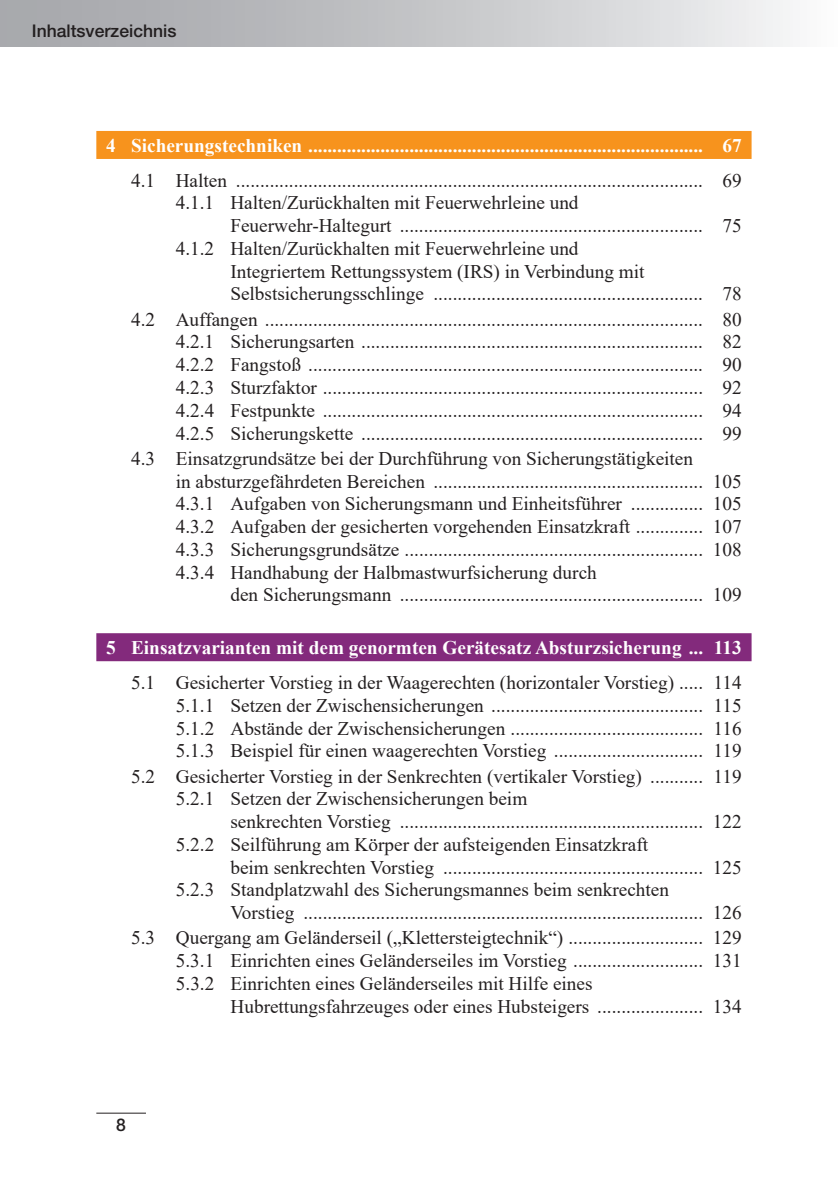
<style>
.page{position:relative;width:838px;height:1185px;background:#fff}
.page>*{position:absolute;margin:0;border:0;box-sizing:border-box;transform-origin:0 0}
.t1{font:19.25px/22.8px "Times New Roman";color:#231f20}
.t2{font:700 19.25px "Times New Roman";color:#fff}
.t3{font:500 17.5px "Helvetica Neue LT Std";color:#231f20}
</style>
<div class="page">
<hr style="left:96px;top:1112px;width:50px;height:1px;background:#231f20">
<div style="left:0;top:0;width:837px;height:47px;background:linear-gradient(to right,#9e9fa3,#f3f3f4)"></div>
<div style="left:96px;top:131px;width:655px;height:28px;background:#f7931d"></div>
<div style="left:96px;top:633px;width:655px;height:28px;background:#832a7c"></div>
<p class="t3" style="left:32px;top:20px;width:146px">Inhaltsverzeichnis</p>
<p class="t2" style="left:106px;top:131px;width:636px">4 Sicherungstechniken .................................................................................. 67</p>
<p class="t1" style="left:176px;top:168px;width:567px;text-indent:-45px">4.1 Halten ................................................................................................. 69<br>4.1.1 Halten/Zurückhalten mit Feuerwehrleine und</p>
<p class="t1" style="left:230px;top:214px;width:512px">Feuerwehr-Haltegurt ............................................................... 75</p>
<p class="t1" style="left:176px;top:236px;width:404px">4.1.2 Halten/Zurückhalten mit Feuerwehrleine und</p>
<p class="t1" style="left:230px;top:259px;width:416px">Integriertem Rettungssystem (IRS) in Verbindung mit</p>
<p class="t1" style="left:230px;top:282px;width:512px">Selbstsicherungsschlinge ........................................................ 78</p>
<p class="t1" style="left:176px;top:307px;width:567px;text-align:justify;text-indent:-45px">4.2 Auffangen ........................................................................................... 80<br>4.2.1 Sicherungsarten ....................................................................... 82<br>4.2.2 Fangstoß .................................................................................. 90<br>4.2.3 Sturzfaktor ............................................................................... 92<br>4.2.4 Festpunkte ............................................................................... 94<br>4.2.5 Sicherungskette ....................................................................... 99</p>
<p class="t1" style="left:176px;top:446px;width:567px;text-indent:-45px">4.3 Einsatzgrundsätze bei der Durchführung von Sicherungstätigkeiten<br>in absturzgefährdeten Bereichen ........................................................ 105<br>4.3.1 Aufgaben von Sicherungsmann und Einheitsführer ............... 105<br>4.3.2 Aufgaben der gesicherten vorgehenden Einsatzkraft .............. 107<br>4.3.3 Sicherungsgrundsätze .............................................................. 108<br>4.3.4 Handhabung der Halbmastwurfsicherung durch</p>
<p class="t1" style="left:230px;top:583px;width:512px">den Sicherungsmann ............................................................... 109</p>
<p class="t2" style="left:106px;top:633px;width:636px">5 Einsatzvarianten mit dem genormten Gerätesatz Absturzsicherung ... 113</p>
<p class="t1" style="left:176px;top:670px;width:567px;text-align:justify;text-indent:-45px">5.1 Gesicherter Vorstieg in der Waagerechten (horizontaler Vorstieg) ..... 114<br>5.1.1 Setzen der Zwischensicherungen ............................................ 115<br>5.1.2 Abstände der Zwischensicherungen ........................................ 116<br>5.1.3 Beispiel für einen waagerechten Vorstieg ............................... 119</p>
<p class="t1" style="left:176px;top:764px;width:567px;text-indent:-45px">5.2 Gesicherter Vorstieg in der Senkrechten (vertikaler Vorstieg) ........... 119<br>5.2.1 Setzen der Zwischensicherungen beim</p>
<p class="t1" style="left:176px;top:809px;width:567px;text-indent:55px">senkrechten Vorstieg ............................................................... 122<br>5.2.2 Seilführung am Körper der aufsteigenden Einsatzkraft</p>
<p class="t1" style="left:176px;top:855px;width:567px;text-indent:55px">beim senkrechten Vorstieg ...................................................... 125<br>5.2.3 Standplatzwahl des Sicherungsmannes beim senkrechten</p>
<p class="t1" style="left:131px;top:899px;width:612px;line-height:25.2px;text-align:right">Vorstieg ................................................................................... 126<br>5.3 Quergang am Geländerseil („Klettersteigtechnik“) ............................ 129</p>
<p class="t1" style="left:176px;top:948px;width:567px">5.3.1 Einrichten eines Geländerseiles im Vorstieg ........................... 131<br>5.3.2 Einrichten eines Geländerseiles mit Hilfe eines</p>
<p class="t1" style="left:230px;top:994px;width:512px">Hubrettungsfahrzeuges oder eines Hubsteigers ...................... 134</p>
<p class="t3" style="left:116px;top:1114px;width:11px">8</p>
</div>
